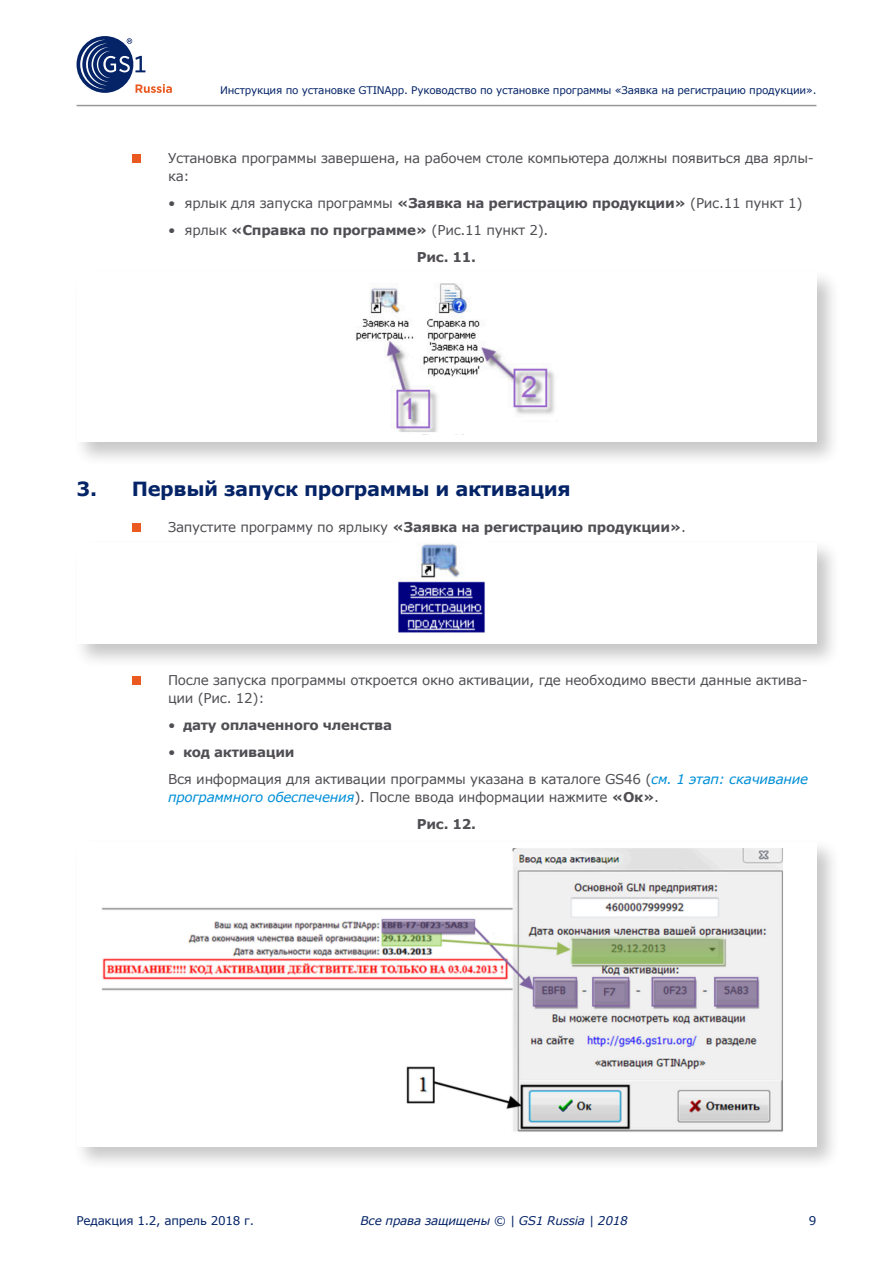
<style>
.page{position:relative;width:893px;height:1263px;background:#fff}
.page>*{position:absolute;margin:0;border:0;box-sizing:border-box;transform-origin:0 0}
.t1{font:700 19.5px "Verdana";letter-spacing:-.02em;color:#052467}
.t2{font:13.5px/18px "Verdana";letter-spacing:-.02em;color:#504e53}
.t3{font:700 13.5px/27px "Verdana";letter-spacing:-.02em;color:#504e53}
.t4{font:italic 12px "Verdana";letter-spacing:-.02em;color:#052467}
.t5{font:12px "Verdana";letter-spacing:-.02em;color:#052467}
.t6{font:10.5px "Verdana";letter-spacing:-.02em;color:#052467}
.s1{font-weight:700}
.s2{font-weight:400}
.s3{font-style:italic;color:#008fd7}
</style>
<div class="page">
<div style="left:77px;top:36px;width:56px;height:57px;background:#052467;border-radius:50%"></div>
<svg style="left:80px;top:38px;width:92px;height:55px"></svg>
<hr style="left:77px;top:105px;width:739px;height:1px;background:#98989c">
<div style="left:132px;top:154px;width:8px;height:9px;background:#ea591f"></div>
<div style="left:132px;top:523px;width:8px;height:9px;background:#ea591f"></div>
<div style="left:132px;top:676px;width:8px;height:9px;background:#ea591f"></div>
<div style="left:73px;top:838px;width:768px;height:333px;background:#1b1c20;opacity:.25"></div>
<div style="left:77px;top:842px;width:739px;height:304px;background:#fff"></div>
<img style="left:102px;top:848px;width:681px;height:284px">
<div style="left:73px;top:269px;width:768px;height:198px;background:#1b1c20;opacity:.25"></div>
<div style="left:77px;top:273px;width:739px;height:169px;background:#fff"></div>
<img style="left:356px;top:283px;width:199px;height:149px">
<div style="left:73px;top:539px;width:768px;height:129px;background:#1b1c20;opacity:.25"></div>
<div style="left:77px;top:543px;width:739px;height:101px;background:#fff"></div>
<img style="left:397px;top:543px;width:88px;height:90px">
<p class="t6" style="left:220px;top:83px;width:598px">Инструкция по установке GTINApp. Руководство по установке программы «Заявка на регистрацию продукции».</p>
<p class="t2" style="left:168px;top:149px;width:647px">Установка программы завершена, на рабочем столе компьютера должны появиться два ярлы&shy;ка:</p>
<p class="t2" style="left:168px;top:194px;width:636px">• ярлык для запуска программы <span class="s1">«Заявка на регистрацию продукции»</span> (Рис.11 пункт 1)</p>
<p class="t3" style="left:417px;top:216px;width:133px;text-indent:-249px"><span class="s2">• ярлык</span> «Справка по программе» <span class="s2">(Рис.11 пункт 2).<br></span>Рис. 11.</p>
<h1 class="t1" style="left:77px;top:476px;width:496px">3. Первый запуск программы и активация</h1>
<p class="t3" style="left:168px;top:513px;width:519px"><span class="s2">Запустите программу по ярлыку</span> «Заявка на регистрацию продукции»<span class="s2">.</span></p>
<p class="t2" style="left:168px;top:671px;width:641px">После запуска программы откроется окно активации, где необходимо ввести данные актива&shy;ции (Рис. 12):</p>
<p class="t3" style="left:168px;top:711px;width:225px"><span class="s2">•</span> дату оплаченного членства</p>
<p class="t2" style="left:168px;top:738px;width:642px;line-height:27px">• <span class="s1">код активации<br></span>Вся информация для активации программы указана в каталоге GS46 (<span class="s3">см. 1 этап: скачивание</span></p>
<p class="t2" style="left:417px;top:783px;width:244px;line-height:27px;text-indent:-249px"><span class="s3">программного обеспечения</span>). После ввода информации нажмите <span class="s1">«Ок»</span>.<br><span class="s1">Рис. 12.</span></p>
<p class="t5" style="left:77px;top:1213px;width:179px">Редакция 1.2, апрель 2018 г.</p>
<p class="t4" style="left:361px;top:1213px;width:269px">Все права защищены © | GS1 Russia | 2018</p>
<p class="t5" style="left:809px;top:1213px;width:9px">9</p>
</div>
